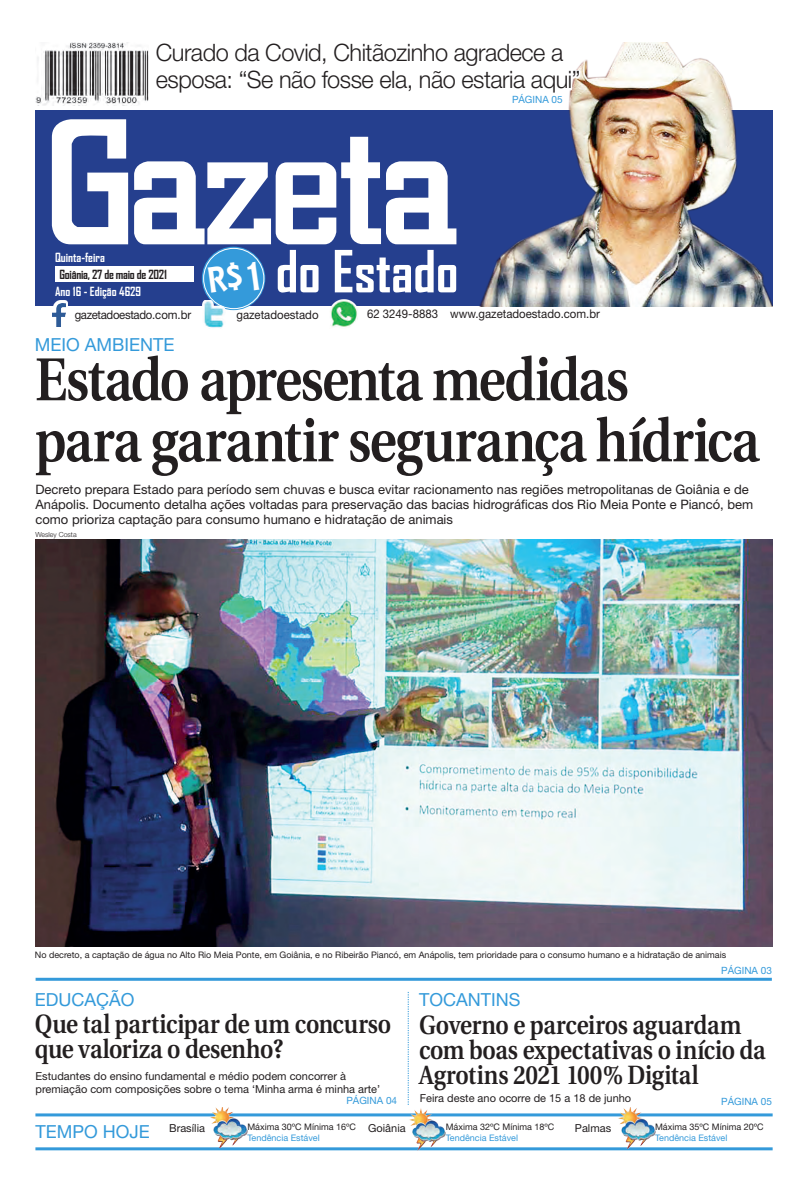
<style>
.page{position:relative;width:808px;height:1191px;background:#fff}
.page>*{position:absolute;margin:0;border:0;box-sizing:border-box;transform-origin:0 0}
.Manchete{font:600 60.4px "Utopia";letter-spacing:-.03em;color:#231f20;scale:.86 1}
.t1{font:700 55.6px "Agency FB";color:#fff}
.Manchete-2{font:600 26.4px/25px "Utopia";letter-spacing:-.01em;color:#231f20;scale:.87 1}
.t2{font:300 24px/27px "Helvetica Neue";letter-spacing:-.02em;color:#231f20}
.Retranca{font:18px "Helvetica Neue";color:#349ada}
.Legenda{font:13px/15.3px "Helvetica Neue";color:#231f20}
.t3{font:700 12.1px "Agency FB";color:#fff}
.t4{font:700 12.1px "Agency FB";letter-spacing:-.02em;color:#231f20}
.t5{font:12px "Helvetica Neue";color:#231f20;scale:.95 1}
.t6{font:12px "Helvetica Neue";letter-spacing:-.03em;color:#231f20;scale:.95 1}
.Legenda-2{font:11px/13.3px "Helvetica Neue";color:#231f20}
.Retranca-2{font:10px "Helvetica Neue";color:#349ada}
.Legenda-3{font:9px "Helvetica Neue";color:#231f20}
.Legenda-4{font:9px "Helvetica Neue";color:#349ada}
.Crédito_Fotógrafo{font:300 7px "Helvetica Neue";color:#231f20}
</style>
<div class="page">
<div style="left:35px;top:110px;width:737px;height:196px;background:#253f8e"></div>
<svg style="left:52px;top:119px;width:76px;height:125px"></svg>
<svg style="left:134px;top:161px;width:180px;height:83px"></svg>
<div style="left:55px;top:266px;width:138px;height:15px;background:#fff"></div>
<svg style="left:55px;top:300px;width:13px;height:27px"></svg>
<img style="left:52px;top:303px;width:13px;height:23px">
<hr style="left:35px;top:1113px;width:738px;height:3px;background:#349ada">
<hr style="left:35px;top:1147px;width:738px;height:3px;background:#349ada">
<img style="left:408px;top:1108px;width:38px;height:42px">
<img style="left:209px;top:1108px;width:38px;height:39px">
<img style="left:617px;top:1108px;width:38px;height:40px">
<svg style="left:408px;top:992px;width:1px;height:113px"></svg>
<svg style="left:202px;top:247px;width:63px;height:63px"></svg>
<div style="left:203px;top:248px;width:61px;height:61px;border:1px solid #fff;border-radius:50%"></div>
<hr style="left:36px;top:977px;width:736px;height:3px;background:#349ada">
<img style="left:202px;top:300px;width:23px;height:29px">
<img style="left:330px;top:306px;width:28px;height:21px">
<img style="left:314px;top:43px;width:458px;height:263px">
<div style="left:155px;top:42px;width:425px;height:52px;background:#fff"></div>
<img style="left:35px;top:43px;width:113px;height:63px">
<div style="left:511px;top:92px;width:53px;height:12px;background:#fff"></div>
<img style="left:36px;top:540px;width:737px;height:407px">
<div style="left:208px;top:262px;width:51px;height:31px;background:#349ada"></div>
<p class="t2" style="left:156px;top:39px;width:426px">Curado da Covid, Chitãozinho agradece a esposa: “Se não fosse ela, não estaria aqui”</p>
<p class="Retranca-2" style="left:512px;top:93px;width:52px">PÁGINA 05</p>
<p class="t3" style="left:55px;top:250px;width:51px">Quinta-feira</p>
<p class="t4" style="left:59px;top:267px;width:109px">Goiânia, 27 de maio de 2021</p>
<p class="t3" style="left:55px;top:283px;width:88px">Ano 16 - Edição 4629</p>
<p class="t6" style="left:75px;top:307px;width:124px">gazetadoestado.com.br</p>
<p class="t1" style="left:276px;top:237px;width:184px">do Estado</p>
<p class="t5" style="left:236px;top:308px;width:88px">gazetadoestado</p>
<p class="t5" style="left:367px;top:307px;width:76px">62 3249-8883</p>
<p class="t5" style="left:450px;top:307px;width:159px">www.gazetadoestado.com.br</p>
<p class="Retranca" style="left:35px;top:334px;width:141px">MEIO AMBIENTE</p>
<p class="Manchete" style="left:35px;top:346px;width:692px">Estado apresenta medidas</p>
<p class="Manchete" style="left:35px;top:407px;width:844px">para garantir segurança hídrica</p>
<p class="Legenda" style="left:35px;top:481px;width:719px">Decreto prepara Estado para período sem chuvas e busca evitar racionamento nas regiões metropolitanas de Goiânia e de<br>Anápolis. Documento detalha ações voltadas para preservação das bacias hidrográficas dos Rio Meia Ponte e Piancó, bem como prioriza captação para consumo humano e hidratação de animais</p>
<p class="Crédito_Fotógrafo" style="left:35px;top:530px;width:43px">Wesley Costa</p>
<p class="Legenda-3" style="left:35px;top:949px;width:693px">No decreto, a captação de água no Alto Rio Meia Ponte, em Goiânia, e no Ribeirão Piancó, em Anápolis, tem prioridade para o consumo humano e a hidratação de animais</p>
<p class="Retranca-2" style="left:721px;top:964px;width:52px">PÁGINA 03</p>
<p class="Retranca" style="left:35px;top:989px;width:101px">EDUCAÇÃO</p>
<p class="Manchete-2" style="left:35px;top:1011px;width:411px">Que tal participar de um concurso que valoriza o desenho?</p>
<p class="Legenda-2" style="left:36px;top:1069px;width:346px">Estudantes do ensino fundamental e médio podem concorrer à premiação com composições sobre o tema ‘Minha arma é minha arte’</p>
<p class="Retranca" style="left:419px;top:989px;width:103px">TOCANTINS</p>
<p class="Manchete-2" style="left:419px;top:1012px;width:400px">Governo e parceiros aguardam com boas expectativas o início da<br>Agrotins 2021 100% Digital</p>
<p class="Legenda-2" style="left:420px;top:1091px;width:213px">Feira deste ano ocorre de 15 a 18 de junho</p>
<p class="Retranca-2" style="left:346px;top:1094px;width:52px">PÁGINA 04</p>
<p class="Retranca-2" style="left:721px;top:1095px;width:52px">PÁGINA 05</p>
<p class="Retranca" style="left:35px;top:1120px;width:116px">TEMPO HOJE</p>
<p class="Legenda-2" style="left:169px;top:1121px;width:37px">Brasília</p>
<p class="Legenda-3" style="left:247px;top:1121px;width:110px">Máxima 30ºC Mínima 16ºC</p>
<p class="Legenda-2" style="left:368px;top:1121px;width:39px">Goiânia</p>
<p class="Legenda-2" style="left:575px;top:1121px;width:38px">Palmas</p>
<p class="Legenda-4" style="left:247px;top:1132px;width:74px">Tendência Estável</p>
<p class="Legenda-3" style="left:446px;top:1121px;width:110px">Máxima 32ºC Mínima 18ºC</p>
<p class="Legenda-4" style="left:446px;top:1132px;width:74px">Tendência Estável</p>
<p class="Legenda-3" style="left:655px;top:1121px;width:110px">Máxima 35ºC Mínima 20ºC</p>
<p class="Legenda-4" style="left:655px;top:1132px;width:74px">Tendência Estável</p>
</div>
